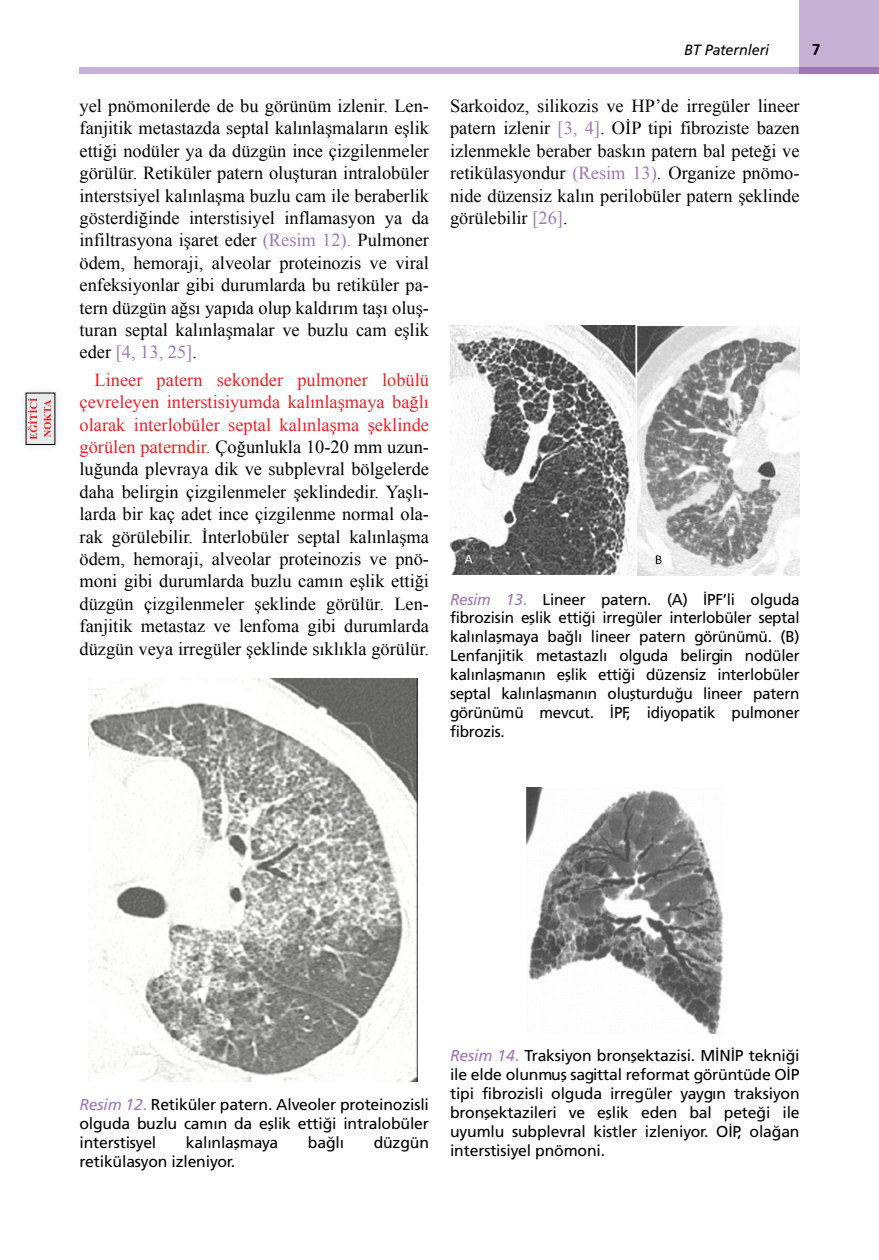
<style>
.page{position:relative;width:879px;height:1260px;background:#fff}
.page>*{position:absolute;margin:0;border:0;box-sizing:border-box;transform-origin:0 0}
.YAZI{font:18.38px/22.4px "Times New Roman";color:#000;text-align:justify}
.RESİM-ALTI{font:15.75px/18.9px "Frutiger Normal Tr";letter-spacing:-.01em;color:#000;text-align:justify}
.t1{font:15.75px "Frutiger Bold Tr";color:#000}
.t2{font:14.88px "Frutiger Italic Tr";color:#000;scale:.96 1}
.s1{color:#9e76b3}
.s2{color:#ed1f26}
.s3{font-family:"Frutiger Italic Tr";color:#9e76b3}
</style>
<div class="page">
<div style="left:79px;top:67px;width:720px;height:7px;background:#c7b2d5"></div>
<div style="left:799px;top:0;width:79px;height:74px;background:#c7b2d5"></div>
<div style="left:799px;top:67px;width:79px;height:7px;background:#9e76b3"></div>
<img style="left:526px;top:787px;width:197px;height:246px">
<img style="left:88px;top:678px;width:329px;height:404px">
<img style="left:450px;top:326px;width:349px;height:250px">
<div style="left:16px;top:383px;width:49px;height:71px;background:#000;opacity:.12"></div>
<div style="left:26px;top:393px;width:29px;height:51px;background:#e6eae9"></div>
<svg style="left:28px;top:398px;width:9px;height:42px"></svg>
<svg style="left:44px;top:400px;width:7px;height:37px"></svg>
<p class="YAZI" style="left:79px;top:94px;width:351px">yel pnömonilerde de bu görünüm izlenir. Len&shy;fanjitik metastazda septal kalınlaşmaların eşlik ettiği nodüler ya da düzgün ince çizgilenmeler görülür. Retiküler patern oluşturan intralobüler interstsiyel kalınlaşma buzlu cam ile beraberlik gösterdiğinde interstisiyel inflamasyon ya da infiltrasyona işaret eder <span class="s1">(Resim 12).</span> Pulmoner ödem, hemoraji, alveolar proteinozis ve viral enfeksiyonlar gibi durumlarda bu retiküler pa&shy;tern düzgün ağsı yapıda olup kaldırım taşı oluş&shy;turan septal kalınlaşmalar ve buzlu cam eşlik eder <span class="s1">[4, 13, 25]</span>.</p>
<p class="YAZI" style="left:79px;top:368px;width:351px;text-indent:15px"><span class="s2">Lineer patern sekonder pulmoner lobülü çevreleyen interstisiyumda kalınlaşmaya bağlı olarak interlobüler septal kalınlaşma şeklinde görülen paterndir.</span> Çoğunlukla 10-20 mm uzun&shy;luğunda plevraya dik ve subplevral bölgelerde daha belirgin çizgilenmeler şeklindedir. Yaşlı&shy;larda bir kaç adet ince çizgilenme normal ola&shy;rak görülebilir. İnterlobüler septal kalınlaşma ödem, hemoraji, alveolar proteinozis ve pnö&shy;moni gibi durumlarda buzlu camın eşlik ettiği düzgün çizgilenmeler şeklinde görülür. Len&shy;fanjitik metastaz ve lenfoma gibi durumlarda düzgün veya irregüler şeklinde sıklıkla görülür.</p>
<p class="t2" style="left:683px;top:41px;width:90px">BT Paternleri</p>
<p class="t1" style="left:811px;top:40px;width:10px">7</p>
<p class="YAZI" style="left:450px;top:94px;width:351px">Sarkoidoz, silikozis ve HP’de irregüler lineer patern izlenir <span class="s1">[3, 4]</span>. OİP tipi fibroziste bazen izlenmekle beraber baskın patern bal peteği ve retikülasyondur <span class="s1">(Resim 13)</span>. Organize pnömo&shy;nide düzensiz kalın perilobüler patern şeklinde görülebilir <span class="s1">[26]</span>.</p>
<p class="RESİM-ALTI" style="left:450px;top:589px;width:351px"><span class="s3">Resim 13</span><span class="s1">.</span> Lineer patern. (A) İPF’li olguda fibrozisin eşlik ettiği irregüler interlobüler septal kalınlaşmaya bağlı lineer patern görünümü. (B)<br>Lenfanjitik metastazlı olguda belirgin nodüler kalınlaşmanın eşlik ettiği düzensiz interlobüler septal kalınlaşmanın oluşturduğu lineer patern görünümü mevcut. İPF, idiyopatik pulmoner fibrozis.</p>
<p class="RESİM-ALTI" style="left:79px;top:1095px;width:351px"><span class="s3">Resim 12</span><span class="s1">.</span> Retiküler patern. Alveoler proteinozisli olguda buzlu camın da eşlik ettiği intralobüler interstisyel</p>
<p class="RESİM-ALTI" style="left:186px;top:1133px;width:94px">kalınlaşmaya</p>
<p class="RESİM-ALTI" style="left:308px;top:1133px;width:38px">bağlı</p>
<p class="RESİM-ALTI" style="left:373px;top:1133px;width:57px">düzgün</p>
<p class="RESİM-ALTI" style="left:79px;top:1152px;width:157px">retikülasyon izleniyor.</p>
<p class="RESİM-ALTI" style="left:450px;top:1046px;width:351px"><span class="s3">Resim 14</span><span class="s1">.</span> Traksiyon bronşektazisi. MİNİP tekniği ile elde olunmuş sagittal reformat görüntüde OİP tipi fibrozisli olguda irregüler yaygın traksiyon bronşektazileri ve eşlik eden bal peteği ile uyumlu subplevral kistler izleniyor. OİP, olağan interstisiyel pnömoni.</p>
</div>
